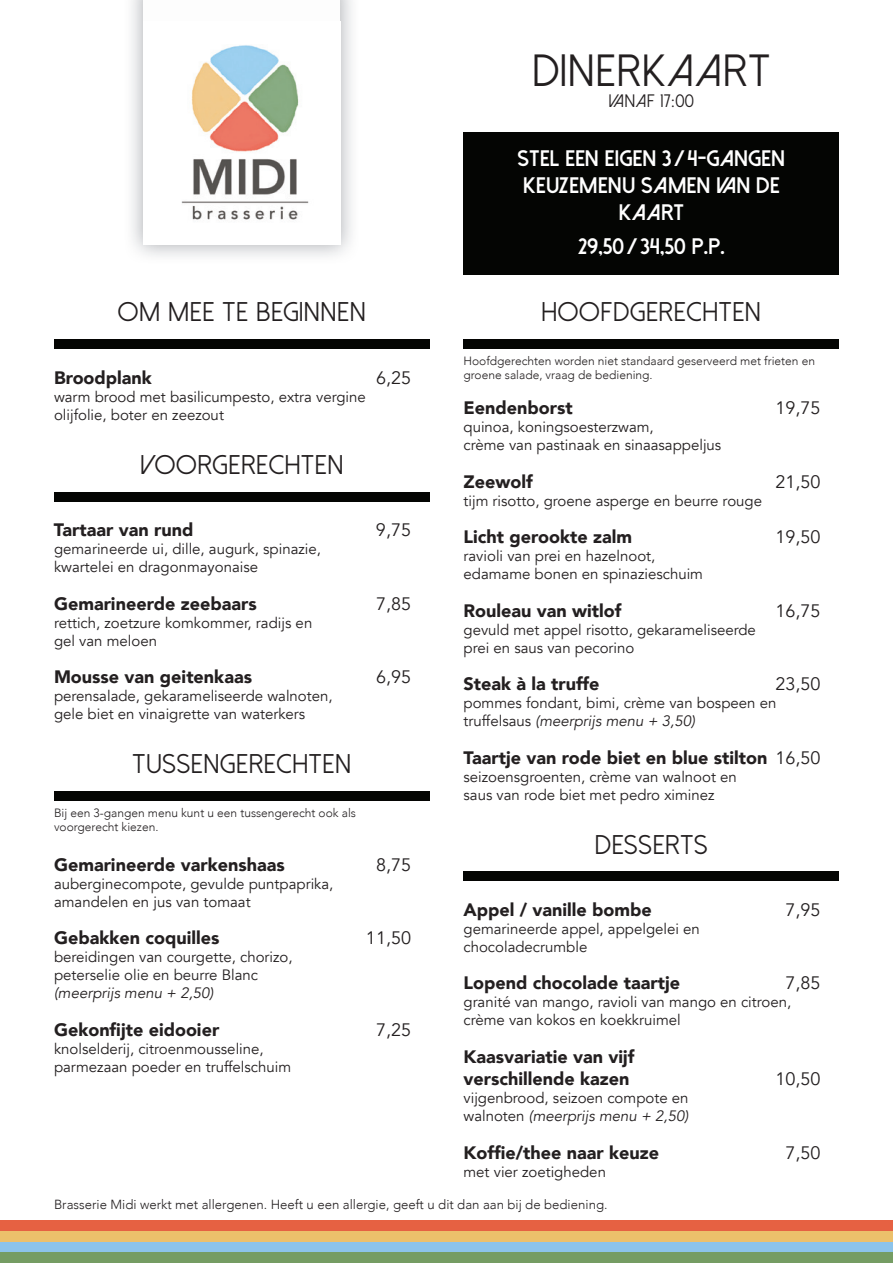
<style>
.page{position:relative;width:893px;height:1263px;background:#fff}
.page>*{position:absolute;margin:0;border:0;box-sizing:border-box;transform-origin:0 0}
.t1{font:45px "Dolce Vita";letter-spacing:.05em;color:#231f20}
.t2{font:27px "Dolce Vita";letter-spacing:.05em;color:#231f20}
.t3{font:800 22.5px/27px "Dolce Vita";color:#fff;text-align:center}
.t4{font:900 18px/22.5px "Avenir";color:#231f20}
.t5{font:18px "Avenir";color:#231f20}
.t6{font:18px "Dolce Vita";letter-spacing:.05em;color:#231f20}
.t7{font:15px/18px "Avenir";color:#231f20}
.t8{font:italic 15px "Avenir";color:#231f20}
.t9{font:300 13.2px "Avenir";color:#231f20}
.t10{font:300 12px/14.4px "Avenir";color:#231f20}
.s1{font-style:italic}
.s2{font-weight:400}
</style>
<div class="page">
<div style="left:54px;top:492px;width:375px;height:9px;background:#040503"></div>
<div style="left:54px;top:792px;width:375px;height:9px;background:#040503"></div>
<div style="left:463px;top:132px;width:376px;height:143px;background:#040503"></div>
<div style="left:463px;top:872px;width:376px;height:9px;background:#040503"></div>
<div style="left:463px;top:340px;width:376px;height:9px;background:#040503"></div>
<img style="left:181px;top:44px;width:128px;height:179px">
<div style="left:0;top:1220px;width:893px;height:11px;background:#e66142"></div>
<div style="left:0;top:1231px;width:893px;height:11px;background:#ecc06b"></div>
<div style="left:0;top:1242px;width:893px;height:10px;background:#8cc3ea"></div>
<div style="left:0;top:1252px;width:893px;height:11px;background:#759c63"></div>
<div style="left:54px;top:340px;width:375px;height:9px;background:#040503"></div>
<h1 class="t1" style="left:533px;top:47px;width:238px">DINERKAART</h1>
<p class="t6" style="left:609px;top:92px;width:86px">VANAF 17:00</p>
<h2 class="t2" style="left:118px;top:299px;width:249px">OM MEE TE BEGINNEN</h2>
<p class="t4" style="left:54px;top:366px;width:99px">Broodplank</p>
<p class="t5" style="left:376px;top:367px;width:37px">6,25</p>
<p class="t7" style="left:54px;top:388px;width:313px">warm brood met basilicumpesto, extra vergine olijfolie, boter en zeezout</p>
<h2 class="t2" style="left:140px;top:451px;width:204px">VOORGERECHTEN</h2>
<p class="t4" style="left:54px;top:518px;width:141px">Tartaar van rund</p>
<p class="t5" style="left:376px;top:519px;width:37px">9,75</p>
<p class="t7" style="left:54px;top:540px;width:268px">gemarineerde ui, dille, augurk, spinazie, kwartelei en dragonmayonaise</p>
<p class="t4" style="left:54px;top:592px;width:204px">Gemarineerde zeebaars</p>
<p class="t5" style="left:376px;top:593px;width:37px">7,85</p>
<p class="t7" style="left:54px;top:614px;width:260px">rettich, zoetzure komkommer, radijs en gel van meloen</p>
<p class="t4" style="left:54px;top:665px;width:199px">Mousse van geitenkaas</p>
<p class="t5" style="left:376px;top:666px;width:37px">6,95</p>
<p class="t7" style="left:54px;top:687px;width:280px">perensalade, gekarameliseerde walnoten, gele biet en vinaigrette van waterkers</p>
<h2 class="t2" style="left:133px;top:750px;width:220px">TUSSENGERECHTEN</h2>
<p class="t10" style="left:54px;top:806px;width:303px">Bij een 3-gangen menu kunt u een tussengerecht ook als voorgerecht kiezen.</p>
<p class="t4" style="left:54px;top:853px;width:232px">Gemarineerde varkenshaas</p>
<p class="t5" style="left:376px;top:854px;width:37px">8,75</p>
<p class="t7" style="left:54px;top:875px;width:281px">auberginecompote, gevulde puntpaprika, amandelen en jus van tomaat</p>
<p class="t4" style="left:54px;top:926px;width:167px">Gebakken coquilles</p>
<p class="t5" style="left:366px;top:927px;width:47px">11,50</p>
<p class="t7" style="left:54px;top:948px;width:240px">bereidingen van courgette, chorizo, peterselie olie en beurre Blanc</p>
<p class="t8" style="left:54px;top:984px;width:161px">(meerprijs menu + 2,50)</p>
<p class="t4" style="left:54px;top:1018px;width:167px">Gekonfijte eidooier</p>
<p class="t5" style="left:376px;top:1019px;width:37px">7,25</p>
<p class="t7" style="left:54px;top:1040px;width:239px">knolselderij, citroenmousseline, parmezaan poeder en truffelschuim</p>
<h3 class="t3" style="left:517px;top:145px;width:269px">STEL EEN EIGEN 3 / 4-GANGEN<br>KEUZEMENU SAMEN VAN DE<br>KAART</h3>
<h3 class="t3" style="left:578px;top:233px;width:148px">29,50 / 34,50 P.P.</h3>
<h2 class="t2" style="left:542px;top:299px;width:220px">HOOFDGERECHTEN</h2>
<p class="t10" style="left:463px;top:353px;width:353px">Hoofdgerechten worden niet standaard geserveerd met frieten en groene salade, vraag de bediening.</p>
<p class="t4" style="left:463px;top:396px;width:111px">Eendenborst</p>
<p class="t5" style="left:775px;top:397px;width:47px">19,75</p>
<p class="t7" style="left:463px;top:418px;width:259px">quinoa, koningsoesterzwam,<br>crème van pastinaak en sinaasappeljus</p>
<p class="t4" style="left:463px;top:470px;width:71px">Zeewolf</p>
<p class="t5" style="left:775px;top:471px;width:47px">21,50</p>
<p class="t7" style="left:463px;top:492px;width:300px">tijm risotto, groene asperge en beurre rouge</p>
<p class="t4" style="left:463px;top:525px;width:170px">Licht gerookte zalm</p>
<p class="t5" style="left:775px;top:526px;width:47px">19,50</p>
<p class="t7" style="left:463px;top:547px;width:241px">ravioli van prei en hazelnoot, edamame bonen en spinazieschuim</p>
<p class="t4" style="left:463px;top:599px;width:159px">Rouleau van witlof</p>
<p class="t5" style="left:775px;top:600px;width:47px">16,75</p>
<p class="t7" style="left:463px;top:621px;width:294px">gevuld met appel risotto, gekarameliseerde prei en saus van pecorino</p>
<p class="t4" style="left:463px;top:672px;width:137px">Steak à la truffe</p>
<p class="t5" style="left:775px;top:673px;width:47px">23,50</p>
<p class="t7" style="left:463px;top:694px;width:314px">pommes fondant, bimi, crème van bospeen en truffelsaus <span class="s1">(meerprijs menu + 3,50)</span></p>
<p class="t4" style="left:463px;top:746px;width:358px">Taartje van rode biet en blue stilton <span class="s2">16,50</span></p>
<p class="t7" style="left:463px;top:768px;width:275px">seizoensgroenten, crème van walnoot en saus van rode biet met pedro ximinez</p>
<h2 class="t2" style="left:595px;top:831px;width:114px">DESSERTS</h2>
<p class="t4" style="left:463px;top:898px;width:190px">Appel / vanille bombe</p>
<p class="t5" style="left:785px;top:899px;width:37px">7,95</p>
<p class="t7" style="left:463px;top:920px;width:238px">gemarineerde appel, appelgelei en chocoladecrumble</p>
<p class="t4" style="left:463px;top:971px;width:218px">Lopend chocolade taartje</p>
<p class="t5" style="left:785px;top:972px;width:37px">7,85</p>
<p class="t7" style="left:463px;top:993px;width:329px">granité van mango, ravioli van mango en citroen, crème van kokos en koekkruimel</p>
<p class="t4" style="left:463px;top:1045px;width:172px">Kaasvariatie van vĳf verschillende kazen</p>
<p class="t5" style="left:775px;top:1068px;width:47px">10,50</p>
<p class="t7" style="left:463px;top:1089px;width:227px">vijgenbrood, seizoen compote en walnoten <span class="s1">(meerprijs menu + 2,50)</span></p>
<p class="t4" style="left:463px;top:1141px;width:197px">Koffie/thee naar keuze</p>
<p class="t5" style="left:785px;top:1142px;width:37px">7,50</p>
<p class="t7" style="left:463px;top:1163px;width:144px">met vier zoetigheden</p>
<p class="t9" style="left:54px;top:1196px;width:555px">Brasserie Midi werkt met allergenen. Heeft u een allergie, geeft u dit dan aan bij de bediening.</p>
</div>
